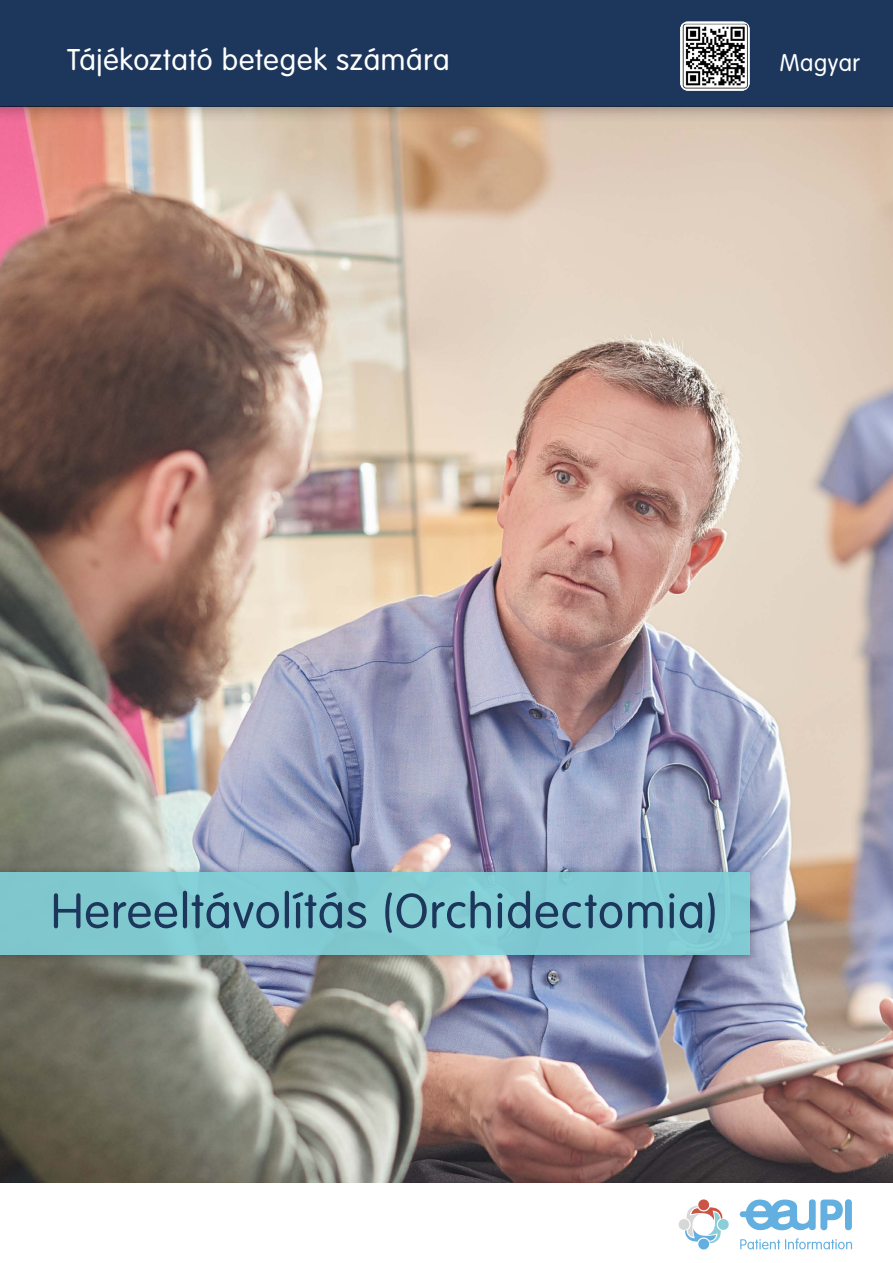
<style>
.page{position:relative;width:893px;height:1263px;background:#fff}
.page>*{position:absolute;margin:0;border:0;box-sizing:border-box;transform-origin:0 0}
.t1{font:300 51.6px "VAG Rundschrift D";letter-spacing:.025em;color:#1c365c}
.t2{font:300 31.5px "VAG Rundschrift D";letter-spacing:.025em;color:#fff}
.t3{font:300 25.35px "VAG Rundschrift D";letter-spacing:.025em;color:#fff}
</style>
<div class="page">
<img style="left:0;top:123px;width:893px;height:1059px">
<div style="left:0;top:0;width:893px;height:123px;background:#000;opacity:.3"></div>
<div style="left:0;top:0;width:893px;height:106px;background:#1c365c"></div>
<div style="left:0;top:864px;width:760px;height:101px;background:#000;opacity:.3"></div>
<div style="left:0;top:872px;width:750px;height:82px;background:#80cad3"></div>
<svg style="left:680px;top:21px;width:70px;height:70px"></svg>
<img style="left:680px;top:24px;width:70px;height:67px">
<svg style="left:740px;top:1238px;width:112px;height:11px"></svg>
<svg style="left:740px;top:1199px;width:103px;height:32px"></svg>
<div style="left:845px;top:1199px;width:7px;height:31px;background:#63b0e0;border-radius:4px"></div>
<svg style="left:679px;top:1199px;width:50px;height:50px"></svg>
<p class="t2" style="left:67px;top:42px;width:384px">Tájékoztató betegek számára</p>
<p class="t3" style="left:780px;top:48px;width:82px">Magyar</p>
<p class="t1" style="left:51px;top:883px;width:668px">Hereeltávolítás (Orchidectomia)</p>
</div>
